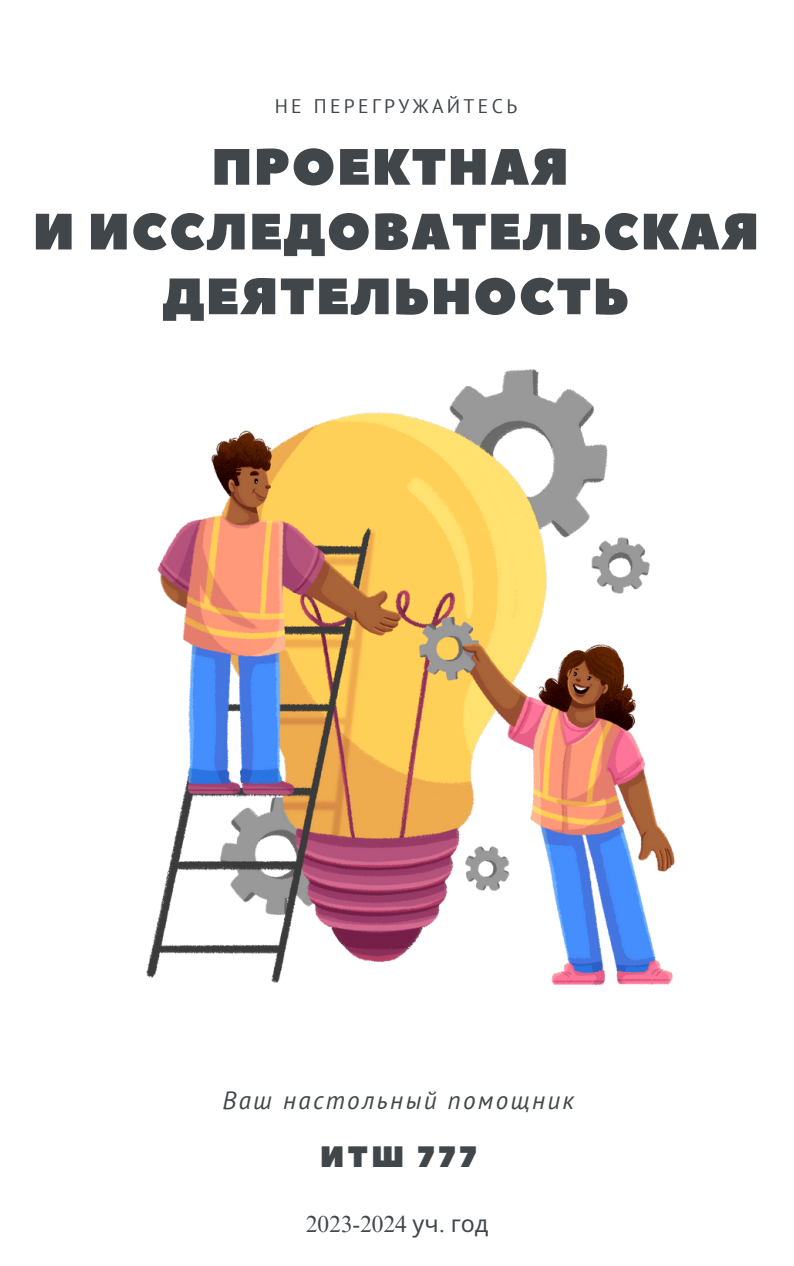
<style>
.page{position:relative;width:794px;height:1266px;background:#fff}
.page>*{position:absolute;margin:0;border:0;box-sizing:border-box;transform-origin:0 0}
.t1{font:51px/64.7px "Peace Sans";letter-spacing:.03em;color:#41464b;text-align:center}
.t2{font:29.47px "Peace Sans";letter-spacing:.12em;color:#41464b}
.t3{font:italic 25.12px "PT Sans";letter-spacing:.09em;color:#41464b}
.t4{font:23.25px "Times NRMT Pro";color:#41464b}
.t5{font:19.65px "PT Sans";letter-spacing:.17em;color:#41464b}
.s1{font-family:"Noto Sans"}
</style>
<div class="page">
<img style="left:147px;top:370px;width:526px;height:614px">
<p class="t5" style="left:274px;top:93px;width:244px">НЕ ПЕРЕГРУЖАЙТЕСЬ</p>
<p class="t1" style="left:211px;top:136px;width:358px">ПРОЕКТНАЯ</p>
<p class="t1" style="left:33px;top:201px;width:727px">И ИССЛЕДОВАТЕЛЬСКАЯ<br>ДЕЯТЕЛЬНОСТЬ</p>
<p class="t3" style="left:222px;top:1083px;width:353px">Ваш настольный помощник</p>
<p class="t2" style="left:320px;top:1137px;width:158px">ИТШ 777</p>
<p class="t4" style="left:306px;top:1215px;width:184px">2023-2024 <span class="s1">уч</span>. <span class="s1">год</span></p>
</div>
